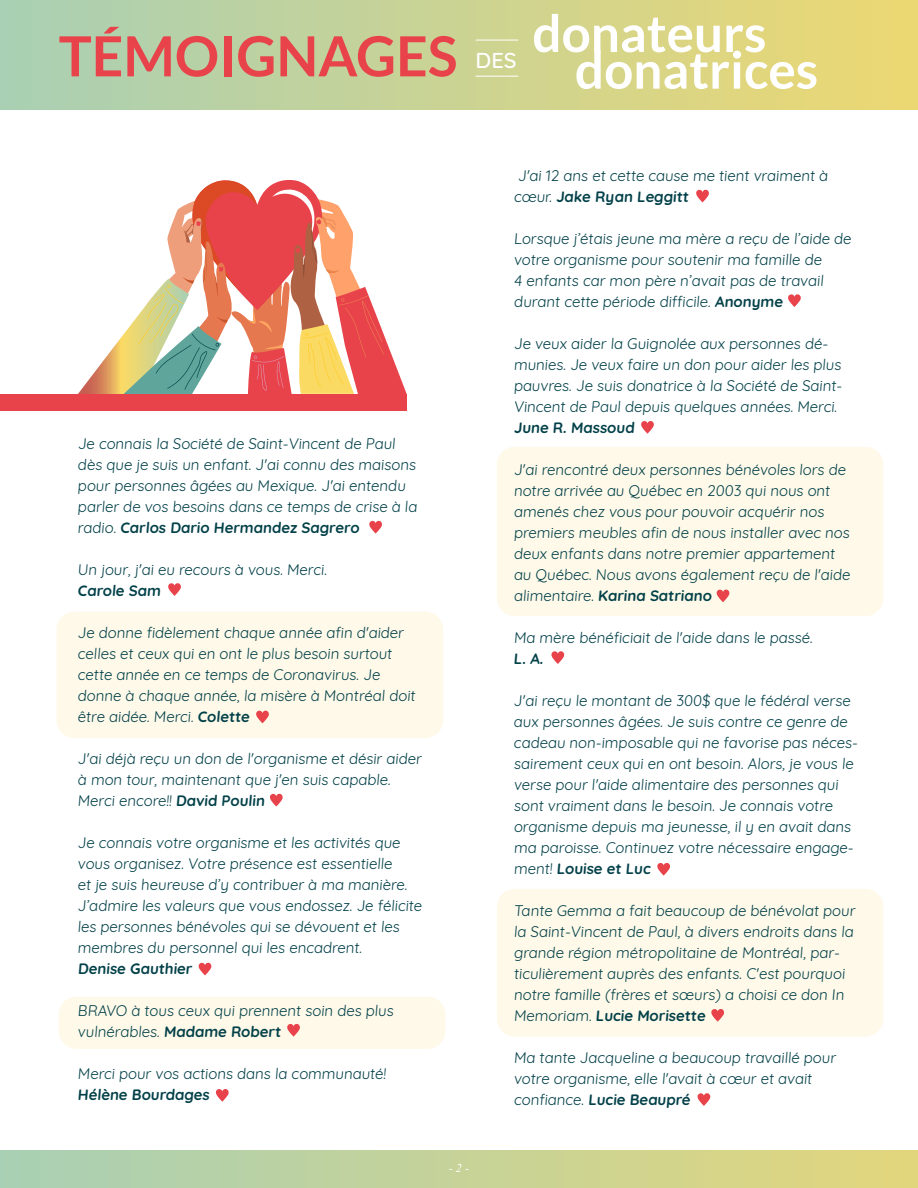
<style>
.page{position:relative;width:918px;height:1188px;background:#fff}
.page>*{position:absolute;margin:0;border:0;box-sizing:border-box;transform-origin:0 0}
.t1{font:700 55.35px "Lato";color:#e8434b}
.t2{font:700 51.3px "Lato";color:#fff}
.t3{font:500 21.9px "Quicksand";color:#fff}
.t4{font:15px/21px "Quicksand";color:#034149}
.t5{font:700 15px "Quicksand";color:#034149}
.t6{font:15px "Vijaya";color:#fff}
.s1{font-weight:700}
</style>
<div class="page">
<div style="left:57px;top:612px;width:386px;height:126px;background:#fef9e9;border-radius:18px"></div>
<div style="left:59px;top:997px;width:386px;height:52px;background:#fef9e9;border-radius:18px"></div>
<div style="left:497px;top:889px;width:386px;height:148px;background:#fef9e9;border-radius:18px"></div>
<div style="left:497px;top:447px;width:386px;height:169px;background:#fef9e9;border-radius:18px"></div>
<div style="left:0;top:1150px;width:918px;height:38px;background:linear-gradient(to right,#a9cfb4,#e3d67c)"></div>
<div style="left:0;top:0;width:918px;height:109px;background:linear-gradient(to right,#a9cfb4,#edd772)"></div>
<hr style="left:476px;top:40px;width:42px;height:1px;background:#fff">
<hr style="left:476px;top:76px;width:42px;height:1px;background:#fff">
<svg style="left:78px;top:180px;width:329px;height:214px"></svg>
<svg style="left:696px;top:190px;width:13px;height:12px"></svg>
<svg style="left:717px;top:589px;width:12px;height:13px"></svg>
<svg style="left:641px;top:421px;width:13px;height:13px"></svg>
<svg style="left:788px;top:294px;width:13px;height:13px"></svg>
<svg style="left:551px;top:651px;width:13px;height:13px"></svg>
<svg style="left:657px;top:863px;width:13px;height:13px"></svg>
<svg style="left:711px;top:1009px;width:13px;height:13px"></svg>
<svg style="left:697px;top:1093px;width:13px;height:13px"></svg>
<svg style="left:216px;top:1089px;width:13px;height:13px"></svg>
<svg style="left:287px;top:1024px;width:13px;height:13px"></svg>
<svg style="left:199px;top:963px;width:12px;height:12px"></svg>
<svg style="left:270px;top:794px;width:13px;height:13px"></svg>
<svg style="left:256px;top:710px;width:13px;height:13px"></svg>
<svg style="left:168px;top:583px;width:13px;height:13px"></svg>
<svg style="left:369px;top:521px;width:13px;height:13px"></svg>
<div style="left:0;top:394px;width:407px;height:17px;background:#e8434b"></div>
<h1 class="t1" style="left:59px;top:24px;width:400px">TÉMOIGNAGES</h1>
<h3 class="t3" style="left:476px;top:42px;width:43px">DES</h3>
<h2 class="t2" style="left:532px;top:4px;width:236px">donateurs</h2>
<h2 class="t2" style="left:575px;top:41px;width:245px">donatrices</h2>
<p class="t4" style="left:78px;top:431px;width:343px">Je connais la Société de Saint-Vincent de Paul dès que je suis un enfant. J'ai connu des maisons pour personnes âgées au Mexique. J'ai entendu parler de vos besoins dans ce temps de crise à la radio. <span class="s1">Carlos Dario Hermandez Sagrero</span></p>
<p class="t4" style="left:78px;top:557px;width:252px">Un jour, j'ai eu recours à vous. Merci.</p>
<p class="t5" style="left:78px;top:578px;width:87px">Carole Sam</p>
<p class="t4" style="left:78px;top:620px;width:341px">Je donne fidèlement chaque année afin d'aider celles et ceux qui en ont le plus besoin surtout cette année en ce temps de Coronavirus. Je donne à chaque année, la misère à Montréal doit être aidée. Merci. <span class="s1">Colette</span></p>
<p class="t4" style="left:78px;top:746px;width:347px">J'ai déjà reçu un don de l'organisme et désir aider à mon tour, maintenant que j'en suis capable.<br>Merci encore!! <span class="s1">David Poulin</span></p>
<p class="t4" style="left:77px;top:830px;width:348px">Je connais votre organisme et les activités que vous organisez. Votre présence est essentielle<br>et je suis heureuse d’y contribuer à ma manière.<br>J’admire les valeurs que vous endossez. Je félicite les personnes bénévoles qui se dévouent et les membres du personnel qui les encadrent.</p>
<p class="t5" style="left:78px;top:956px;width:118px">Denise Gauthier</p>
<p class="t4" style="left:78px;top:998px;width:319px">BRAVO à tous ceux qui prennent soin des plus vulnérables. <span class="s1">Madame Robert</span></p>
<p class="t4" style="left:78px;top:1061px;width:312px">Merci pour vos actions dans la communauté!</p>
<p class="t5" style="left:78px;top:1082px;width:135px">Hélène Bourdages</p>
<p class="t6" style="left:449px;top:1156px;width:22px">- 2 -</p>
<p class="t4" style="left:514px;top:164px;width:318px">J'ai 12 ans et cette cause me tient vraiment à cœur. <span class="s1">Jake Ryan Leggitt</span></p>
<p class="t4" style="left:514px;top:227px;width:341px">Lorsque j’étais jeune ma mère a reçu de l’aide de votre organisme pour soutenir ma famille de<br>4 enfants car mon père n’avait pas de travail durant cette période difficile. <span class="s1">Anonyme</span></p>
<p class="t4" style="left:514px;top:332px;width:332px">Je veux aider la Guignolée aux personnes dé&shy;munies. Je veux faire un don pour aider les plus pauvres. Je suis donatrice à la Société de Saint-Vincent de Paul depuis quelques années. Merci.</p>
<p class="t5" style="left:514px;top:415px;width:124px">June R. Massoud</p>
<p class="t4" style="left:514px;top:458px;width:340px">J'ai rencontré deux personnes bénévoles lors de notre arrivée au Québec en 2003 qui nous ont amenés chez vous pour pouvoir acquérir nos premiers meubles afin de nous installer avec nos deux enfants dans notre premier appartement au Québec. Nous avons également reçu de l'aide alimentaire. <span class="s1">Karina Satriano</span></p>
<p class="t4" style="left:514px;top:626px;width:302px">Ma mère bénéficiait de l'aide dans le passé.</p>
<p class="t5" style="left:514px;top:646px;width:33px">L. A.</p>
<p class="t4" style="left:514px;top:689px;width:347px">J'ai reçu le montant de 300$ que le fédéral verse aux personnes âgées. Je suis contre ce genre de cadeau non-imposable qui ne favorise pas néces&shy;sairement ceux qui en ont besoin. Alors, je vous le verse pour l'aide alimentaire des personnes qui sont vraiment dans le besoin. Je connais votre organisme depuis ma jeunesse, il y en avait dans ma paroisse. Continuez votre nécessaire engage&shy;ment! <span class="s1">Louise et Luc</span></p>
<p class="t4" style="left:514px;top:899px;width:345px">Tante Gemma a fait beaucoup de bénévolat pour la Saint-Vincent de Paul, à divers endroits dans la grande région métropolitaine de Montréal, par&shy;ticulièrement auprès des enfants. C'est pourquoi notre famille (frères et sœurs) a choisi ce don In Memoriam. <span class="s1">Lucie Morisette</span></p>
<p class="t4" style="left:514px;top:1046px;width:325px">Ma tante Jacqueline a beaucoup travaillé pour votre organisme, elle l'avait à cœur et avait confiance. <span class="s1">Lucie Beaupré</span></p>
</div>
